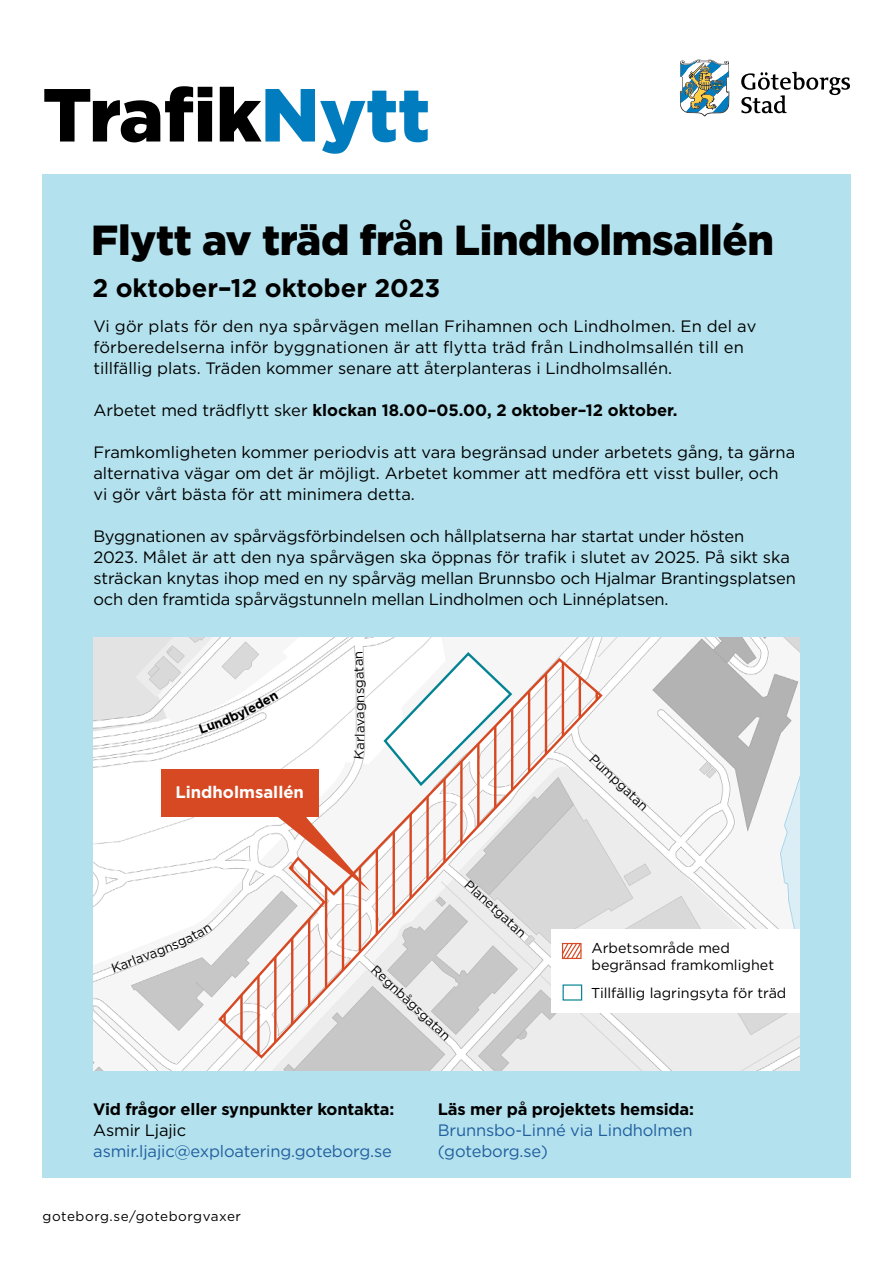
<style>
.page{position:relative;width:893px;height:1263px;background:#fff}
.page>*{position:absolute;margin:0;border:0;box-sizing:border-box;transform-origin:0 0}
.Rubrik_1{font:900 75px "Gotham";letter-spacing:-.005em;color:#000}
.Rubrik_2{font:900 42px "Gotham";letter-spacing:-.01em;color:#000}
.Underrubrik_spaltrub{font:700 25.5px "Gotham";color:#000}
.t1{font:700 16.65px "Gotham";color:#fff}
.Brödtext{font:16.5px/21px "Gotham";color:#000}
.Brödtext-2{font:16.5px/21px "Gotham";letter-spacing:-.01em;color:#215e9e}
.Brödtext-3{font:700 16.5px "Gotham";color:#000}
.t2{font:14.25px/17.2px "Gotham";color:#000}
.Sidfot{font:13.5px "Gotham";letter-spacing:.04em;color:#000}
.t3{font:13.2px "Gotham";color:#000}
.s1{color:#007cbf}
.s2{font-weight:400}
.s3{font-weight:700;color:#000}
.s4{color:#000}
</style>
<div class="page">
<svg style="left:741px;top:72px;width:109px;height:41px"></svg>
<svg style="left:680px;top:60px;width:49px;height:56px"></svg>
<div style="left:43px;top:174px;width:807px;height:1004px;background:#b3e2ee"></div>
<img style="left:93px;top:638px;width:707px;height:432px">
<svg style="left:217px;top:656px;width:387px;height:404px;background:#e8e1e0"></svg>
<svg style="left:382px;top:650px;width:132px;height:138px;background:#edeeed"></svg>
<div style="left:552px;top:929px;width:248px;height:84px;background:#fff"></div>
<div style="left:563px;top:984px;width:19px;height:16px;border:1px solid #048493"></div>
<svg style="left:561px;top:942px;width:21px;height:18px"></svg>
<div style="left:161px;top:769px;width:157px;height:48px;background:#d64923"></div>
<svg style="left:266px;top:806px;width:104px;height:85px;background:#eecdc5"></svg>
<svg style="left:354px;top:737px;width:10px;height:21px"></svg>
<svg style="left:357px;top:704px;width:9px;height:22px"></svg>
<svg style="left:357px;top:689px;width:7px;height:5px"></svg>
<svg style="left:199px;top:692px;width:80px;height:42px;background:#f6f6f6"></svg>
<svg style="left:112px;top:961px;width:16px;height:11px"></svg>
<svg style="left:165px;top:924px;width:47px;height:28px"></svg>
<p class="Rubrik_1" style="left:43px;top:63px;width:389px">Trafik<span class="s1">Nytt</span></p>
<p class="Rubrik_2" style="left:91px;top:211px;width:684px">Flytt av träd från Lindholmsallén</p>
<p class="Underrubrik_spaltrub" style="left:93px;top:271px;width:349px">2 oktober–12 oktober 2023</p>
<p class="Brödtext" style="left:93px;top:316px;width:664px">Vi gör plats för den nya spårvägen mellan Frihamnen och Lindholmen. En del av förberedelserna inför byggnationen är att flytta träd från Lindholmsallén till en tillfällig plats. Träden kommer senare att återplanteras i Lindholmsallén.</p>
<p class="Brödtext-3" style="left:93px;top:400px;width:585px"><span class="s2">Arbetet med trädflytt sker</span> klockan 18.00–05.00, 2 oktober–12 oktober.</p>
<p class="Brödtext" style="left:93px;top:442px;width:703px">Framkomligheten kommer periodvis att vara begränsad under arbetets gång, ta gärna alternativa vägar om det är möjligt. Arbetet kommer att medföra ett visst buller, och vi gör vårt bästa för att minimera detta.</p>
<p class="Brödtext" style="left:93px;top:526px;width:704px">Byggnationen av spårvägsförbindelsen och hållplatserna har startat under hösten<br>2023. Målet är att den nya spårvägen ska öppnas för trafik i slutet av 2025. På sikt ska sträckan knytas ihop med en ny spårväg mellan Brunnsbo och Hjalmar Brantingsplatsen och den framtida spårvägstunneln mellan Lindholmen och Linnéplatsen.</p>
<p class="t3" style="left:351px;top:688px;width:39px;rotate:-92deg">gatan</p>
<p class="t3" style="left:351px;top:702px;width:10px;rotate:-90deg">n</p>
<p class="t1" style="left:175px;top:781px;width:130px">Lindholmsallén</p>
<p class="t3" style="left:125px;top:955px;width:41px;rotate:-21deg">rlavag</p>
<p class="t3" style="left:351px;top:737px;width:13px;rotate:-90deg">la</p>
<p class="t3" style="left:379px;top:961px;width:104px;rotate:43deg">Regnbågsgatan</p>
<p class="t3" style="left:472px;top:876px;width:80px;rotate:42deg">Planetgatan</p>
<p class="t3" style="left:598px;top:750px;width:77px;rotate:44deg">Pumpgatan</p>
<p class="t2" style="left:591px;top:939px;width:184px">Arbetsområde med begränsad framkomlighet</p>
<p class="t2" style="left:591px;top:984px;width:197px">Tillfällig lagringsyta för träd</p>
<p class="Brödtext-2" style="left:93px;top:1098px;width:303px"><span class="s3">Vid frågor eller synpunkter kontakta:<br></span><span class="s4">Asmir Ljajic </span>asmir.ljajic@exploatering.goteborg.se</p>
<p class="Sidfot" style="left:43px;top:1207px;width:200px">goteborg.se/goteborgvaxer</p>
<p class="Brödtext-2" style="left:438px;top:1098px;width:258px;text-align:justify"><span class="s3">Läs mer på projektets hemsida:<br></span>Brunnsbo-Linné via Lindholmen (goteborg.se)</p>
</div>
